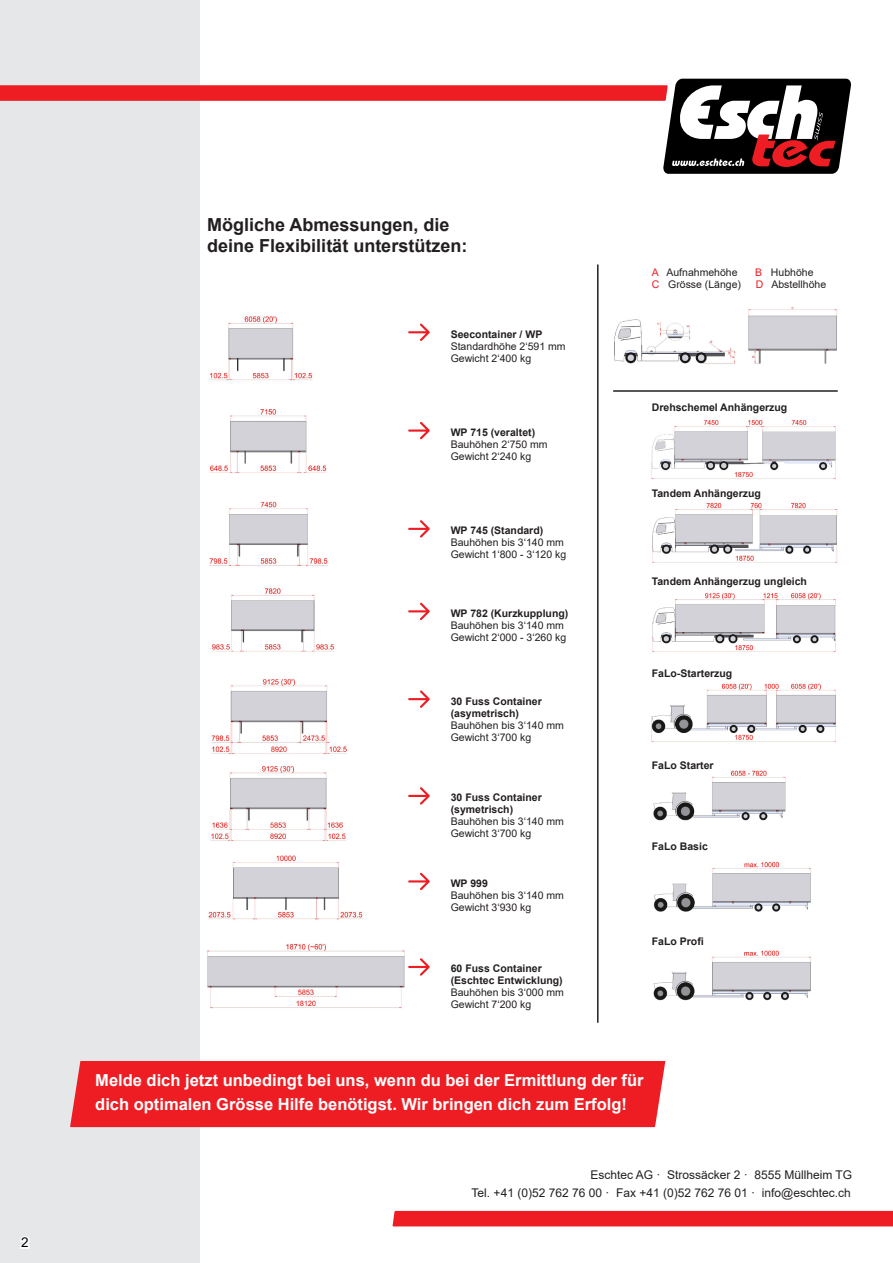
<style>
.page{position:relative;width:893px;height:1263px;background:#fff}
.page>*{position:absolute;margin:0;border:0;box-sizing:border-box;transform-origin:0 0}
.Text_Aufzählung{font:700 18px/21px "Arial";color:#231f20}
.Titel_Redbox{font:700 16.5px/24px "Arial";color:#fff}
.Text{font:13.5px "Arial";color:#000}
.Text-2{font:12px/18px "Arial";color:#231f20;text-align:right}
.Text_Aufzählung_Pfei{font:10.5px/12px "Arial";color:#231f20}
.Text_Aufzählung_Pfei-2{font:700 10.5px/12px "Arial";color:#231f20}
.Text-3{font:10.5px "Arial";color:#231f20}
.s1{font-weight:700}
.s2{font-weight:400}
.s3{color:#ee1d23}
</style>
<div class="page">
<div style="left:0;top:0;width:200px;height:1263px;background:#e6e7e9"></div>
<div style="left:393px;top:1211px;width:500px;height:15px;background:#ee1d23"></div>
<svg style="left:0;top:79px;width:851px;height:95px"></svg>
<img style="left:209px;top:316px;width:104px;height:65px">
<img style="left:210px;top:409px;width:117px;height:64px">
<img style="left:209px;top:501px;width:119px;height:65px">
<img style="left:212px;top:588px;width:123px;height:64px">
<img style="left:211px;top:679px;width:136px;height:75px">
<img style="left:210px;top:766px;width:136px;height:75px">
<img style="left:208px;top:855px;width:155px;height:65px">
<img style="left:207px;top:943px;width:198px;height:66px">
<svg style="left:408px;top:323px;width:22px;height:18px"></svg>
<svg style="left:408px;top:422px;width:22px;height:17px"></svg>
<svg style="left:408px;top:520px;width:22px;height:17px"></svg>
<svg style="left:408px;top:603px;width:22px;height:17px"></svg>
<svg style="left:408px;top:690px;width:22px;height:18px"></svg>
<svg style="left:408px;top:787px;width:22px;height:18px"></svg>
<svg style="left:408px;top:873px;width:22px;height:17px"></svg>
<svg style="left:408px;top:958px;width:22px;height:18px"></svg>
<img style="left:614px;top:307px;width:223px;height:57px">
<img style="left:651px;top:419px;width:185px;height:60px">
<img style="left:652px;top:502px;width:186px;height:61px">
<img style="left:652px;top:593px;width:184px;height:59px">
<img style="left:651px;top:683px;width:185px;height:59px">
<img style="left:653px;top:770px;width:133px;height:51px">
<img style="left:653px;top:862px;width:158px;height:50px">
<img style="left:653px;top:950px;width:158px;height:50px">
<hr style="left:597px;top:264px;width:2px;height:759px;background:#231f20">
<div style="left:70px;top:1062px;width:596px;height:65px;background:#ee1d23"></div>
<hr style="left:613px;top:390px;width:225px;height:2px;background:#231f20">
<svg style="left:20px;top:1236px;width:10px;height:13px"></svg>
<p class="Text" style="left:21px;top:1233px;width:9px">2</p>
<p class="Text_Aufzählung" style="left:207px;top:215px;width:262px">Mögliche Abmessungen, die deine Flexibilität unterstützen:</p>
<p class="Text_Aufzählung_Pfei" style="left:451px;top:328px;width:116px"><span class="s1">Seecontainer / WP<br></span>Standardhöhe 2‘591 mm<br>Gewicht 2‘400 kg</p>
<p class="Text_Aufzählung_Pfei" style="left:451px;top:426px;width:98px"><span class="s1">WP 715 (veraltet)<br></span>Bauhöhen 2‘750 mm<br>Gewicht 2‘240 kg</p>
<p class="Text_Aufzählung_Pfei" style="left:451px;top:525px;width:117px"><span class="s1">WP 745 (Standard)<br></span>Bauhöhen bis 3‘140 mm<br>Gewicht 1‘800 - 3‘120 kg</p>
<p class="Text_Aufzählung_Pfei" style="left:451px;top:607px;width:119px"><span class="s1">WP 782 (Kurzkupplung)<br></span>Bauhöhen bis 3‘140 mm<br>Gewicht 2‘000 - 3‘260 kg</p>
<p class="Text_Aufzählung_Pfei" style="left:451px;top:695px;width:115px"><span class="s1">30 Fuss Container (asymetrisch)<br></span>Bauhöhen bis 3‘140 mm<br>Gewicht 3‘700 kg</p>
<p class="Text_Aufzählung_Pfei" style="left:451px;top:792px;width:115px"><span class="s1">30 Fuss Container (symetrisch)<br></span>Bauhöhen bis 3‘140 mm<br>Gewicht 3‘700 kg</p>
<p class="Text_Aufzählung_Pfei" style="left:451px;top:877px;width:115px"><span class="s1">WP 999<br></span>Bauhöhen bis 3‘140 mm<br>Gewicht 3‘930 kg</p>
<p class="Text_Aufzählung_Pfei-2" style="left:451px;top:963px;width:115px">60 Fuss Container (Eschtec Entwicklung)<br><span class="s2">Bauhöhen bis 3‘000 mm<br>Gewicht 7‘200 kg</span></p>
<p class="Text-3" style="left:652px;top:265px;width:87px"><span class="s3">A</span> Aufnahmehöhe</p>
<p class="Text-3" style="left:755px;top:265px;width:60px"><span class="s3">B</span> Hubhöhe</p>
<p class="Text-3" style="left:652px;top:277px;width:91px"><span class="s3">C</span> Grösse (Länge)</p>
<p class="Text-3" style="left:756px;top:277px;width:72px"><span class="s3">D</span> Abstellhöhe</p>
<p class="Text_Aufzählung_Pfei-2" style="left:652px;top:401px;width:137px">Drehschemel Anhängerzug</p>
<p class="Text_Aufzählung_Pfei-2" style="left:652px;top:488px;width:111px">Tandem Anhängerzug</p>
<p class="Text_Aufzählung_Pfei-2" style="left:652px;top:576px;width:157px">Tandem Anhängerzug ungleich</p>
<p class="Text_Aufzählung_Pfei-2" style="left:652px;top:668px;width:82px">FaLo-Starterzug</p>
<p class="Text_Aufzählung_Pfei-2" style="left:652px;top:759px;width:63px">FaLo Starter</p>
<p class="Text_Aufzählung_Pfei-2" style="left:652px;top:840px;width:58px">FaLo Basic</p>
<p class="Text_Aufzählung_Pfei-2" style="left:652px;top:936px;width:53px">FaLo Profi</p>
<p class="Titel_Redbox" style="left:95px;top:1068px;width:550px">Melde dich jetzt unbedingt bei uns, wenn du bei der Ermittlung der für dich optimalen Grösse Hilfe benötigst. Wir bringen dich zum Erfolg!</p>
<p class="Text-2" style="left:472px;top:1166px;width:382px">Eschtec AG · Strossäcker 2 · 8555 Müllheim TG<br>Tel. +41 (0)52 762 76 00 · Fax +41 (0)52 762 76 01 · info@eschtec.ch</p>
</div>
